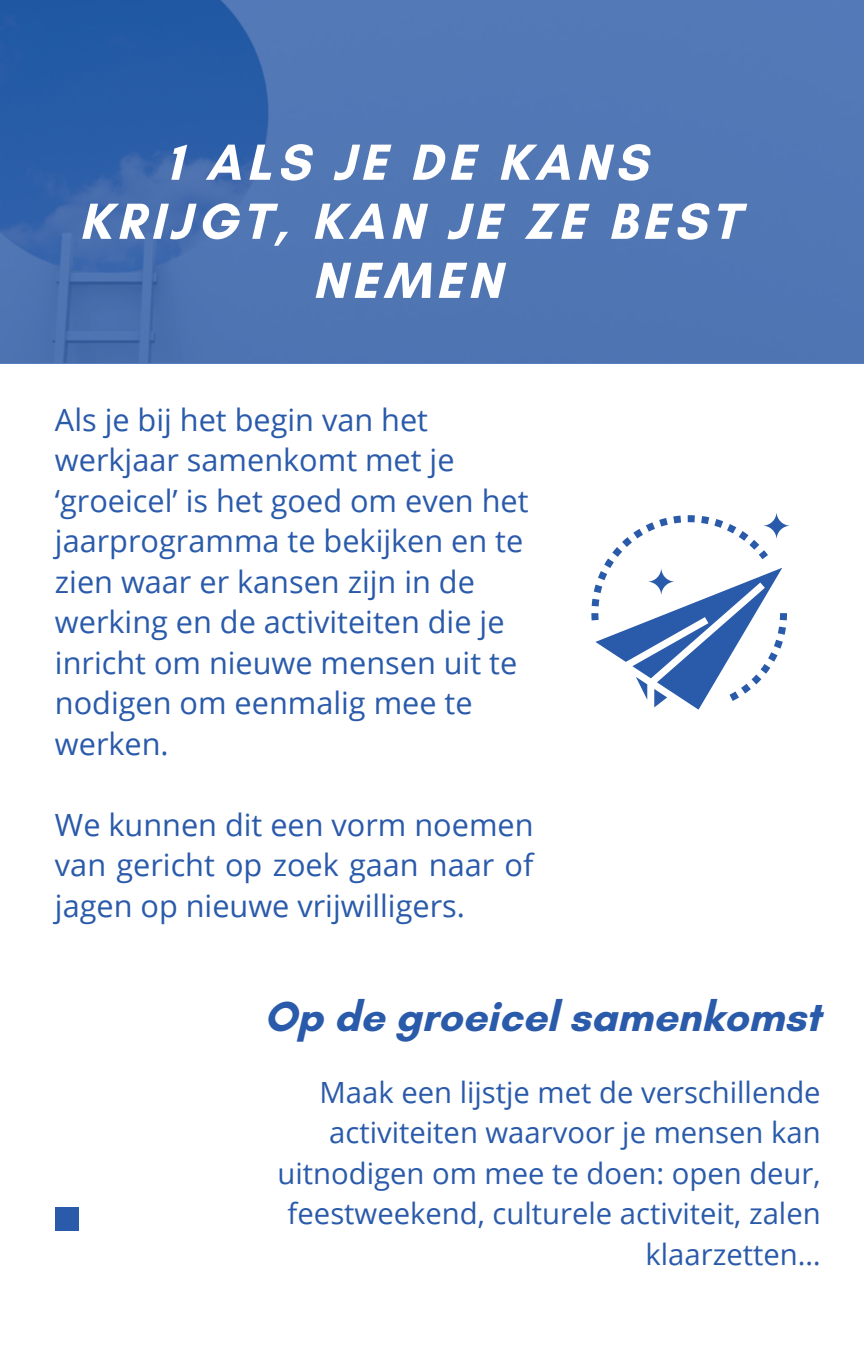
<style>
.page{position:relative;width:864px;height:1350px;background:#fff}
.page>*{position:absolute;margin:0;border:0;box-sizing:border-box;transform-origin:0 0}
.t1{font:700 51.75px/58.9px "Glacial Indifference";letter-spacing:.1em;color:#fff;text-align:center}
.t2{font:700 42.75px "Glacial Indifference";color:#2a5aaa}
.t3{font:30.6px/40.5px "Open Sans";color:#2a5aaa}
.t4{font:29.25px/40.5px "Open Sans";color:#2a5aaa;text-align:right}
</style>
<div class="page">
<svg style="left:0;top:0;width:864px;height:363px;background:#4971b1"></svg>
<div style="left:55px;top:1207px;width:24px;height:23px;background:#2a5aaa"></div>
<svg style="left:591px;top:512px;width:199px;height:198px"></svg>
<p class="t1" style="left:167px;top:132px;width:482px">1 ALS JE DE KANS</p>
<p class="t1" style="left:79px;top:191px;width:662px">KRIJGT, KAN JE ZE BEST<br>NEMEN</p>
<p class="t3" style="left:55px;top:398px;width:475px">Als je bij het begin van het werkjaar samenkomt met je ‘groeicel’ is het goed om even het jaarprogramma te bekijken en te zien waar er kansen zijn in de werking en de activiteiten die je inricht om nieuwe mensen uit te nodigen om eenmalig mee te werken.</p>
<p class="t3" style="left:55px;top:803px;width:480px;text-align:justify">We kunnen dit een vorm noemen van gericht op zoek gaan naar of jagen op nieuwe vrijwilligers.</p>
<p class="t2" style="left:264px;top:990px;width:558px">Op de groeicel samenkomst</p>
<p class="t4" style="left:278px;top:1071px;width:545px">Maak een lijstje met de verschillende activiteiten waarvoor je mensen kan uitnodigen om mee te doen: open deur, feestweekend, culturele activiteit, zalen klaarzetten…</p>
</div>
